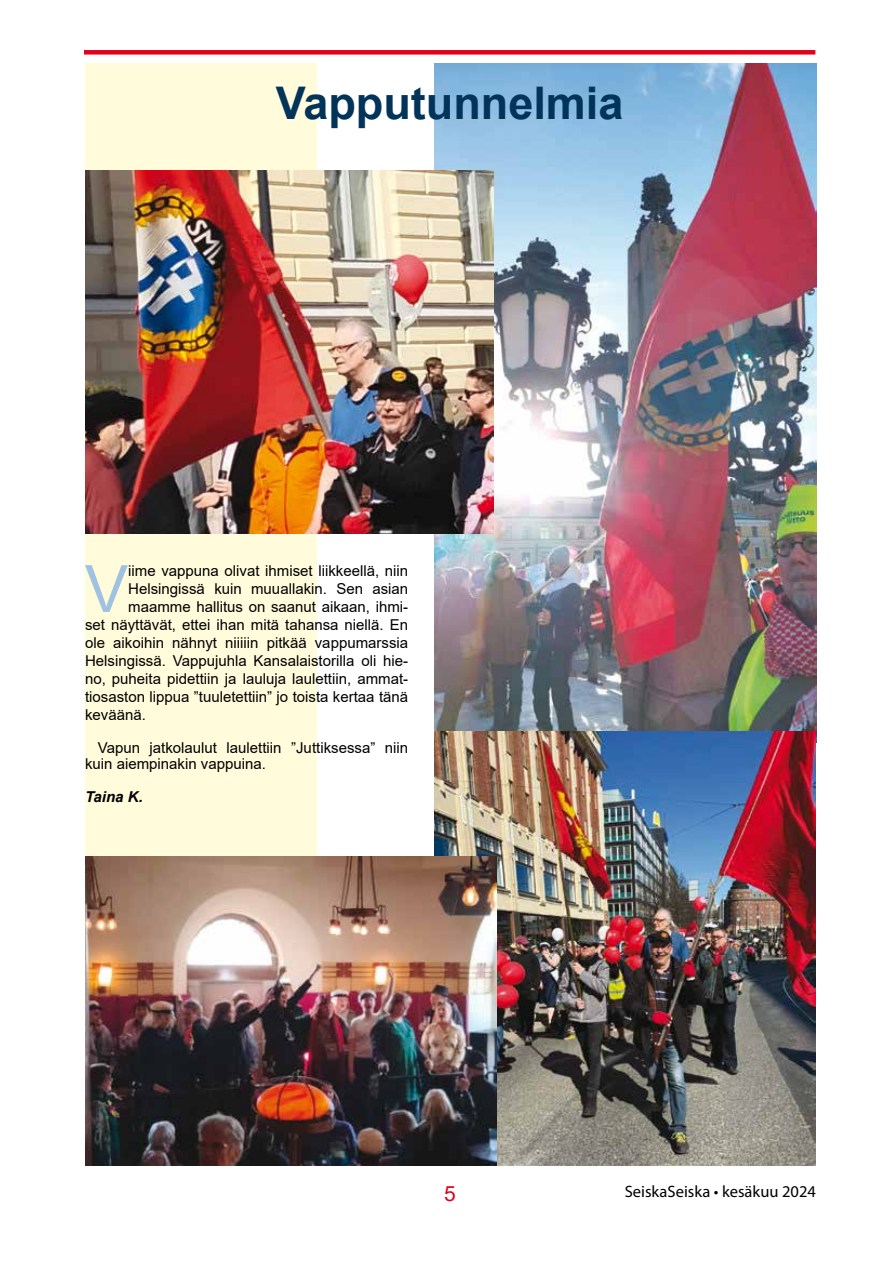
<style>
.page{position:relative;width:893px;height:1263px;background:#fff}
.page>*{position:absolute;margin:0;border:0;box-sizing:border-box;transform-origin:0 0}
.t1{font:65.25px "Arial";color:#9fc2e3}
.t2{font:700 45px "Arial";color:#023459}
.t3{font:21px "Arial";color:#e2001a}
.t4{font:16.5px "Myriad Pro";color:#000}
.t5{font:15px/16.5px "Arial";color:#000}
.t6{font:italic 700 15px "Arial";color:#000}
</style>
<div class="page">
<div style="left:85px;top:64px;width:232px;height:1101px;background:#fffbdb"></div>
<div style="left:84px;top:50px;width:731px;height:5px;background:#e2001a"></div>
<img style="left:435px;top:64px;width:381px;height:678px">
<img style="left:86px;top:170px;width:407px;height:364px">
<img style="left:435px;top:732px;width:380px;height:433px">
<img style="left:85px;top:856px;width:411px;height:309px">
<h2 class="t2" style="left:276px;top:72px;width:349px">Vapputunnelmia</h2>
<h1 class="t1" style="left:85px;top:544px;width:45px">V</h1>
<p class="t5" style="left:128px;top:562px;width:281px">iime vappuna olivat ihmiset liikkeellä, niin</p>
<p class="t5" style="left:128px;top:580px;width:281px">Helsingissä kuin muuallakin. Sen asian</p>
<p class="t5" style="left:128px;top:598px;width:281px">maamme hallitus on saanut aikaan, ihmi-</p>
<p class="t5" style="left:85px;top:616px;width:325px">set näyttävät, ettei ihan mitä tahansa niellä. En</p>
<p class="t5" style="left:85px;top:634px;width:325px">ole aikoihin nähnyt niiiiin pitkää vappumarssia</p>
<p class="t5" style="left:85px;top:652px;width:325px">Helsingissä. Vappujuhla Kansalaistorilla oli hie-</p>
<p class="t5" style="left:85px;top:670px;width:325px">no, puheita pidettiin ja lauluja laulettiin, ammat-</p>
<p class="t5" style="left:85px;top:688px;width:325px">tiosaston lippua ”tuuletettiin” jo toista kertaa tänä</p>
<p class="t5" style="left:85px;top:706px;width:62px">keväänä.</p>
<p class="t5" style="left:85px;top:739px;width:325px;text-indent:13px">Vapun jatkolaulut laulettiin ”Juttiksessa” niin kuin aiempinakin vappuina.</p>
<p class="t6" style="left:85px;top:787px;width:59px">Taina K.</p>
<h3 class="t3" style="left:444px;top:1179px;width:13px">5</h3>
<p class="t4" style="left:625px;top:1181px;width:193px">SeiskaSeiska • kesäkuu 2024</p>
</div>
